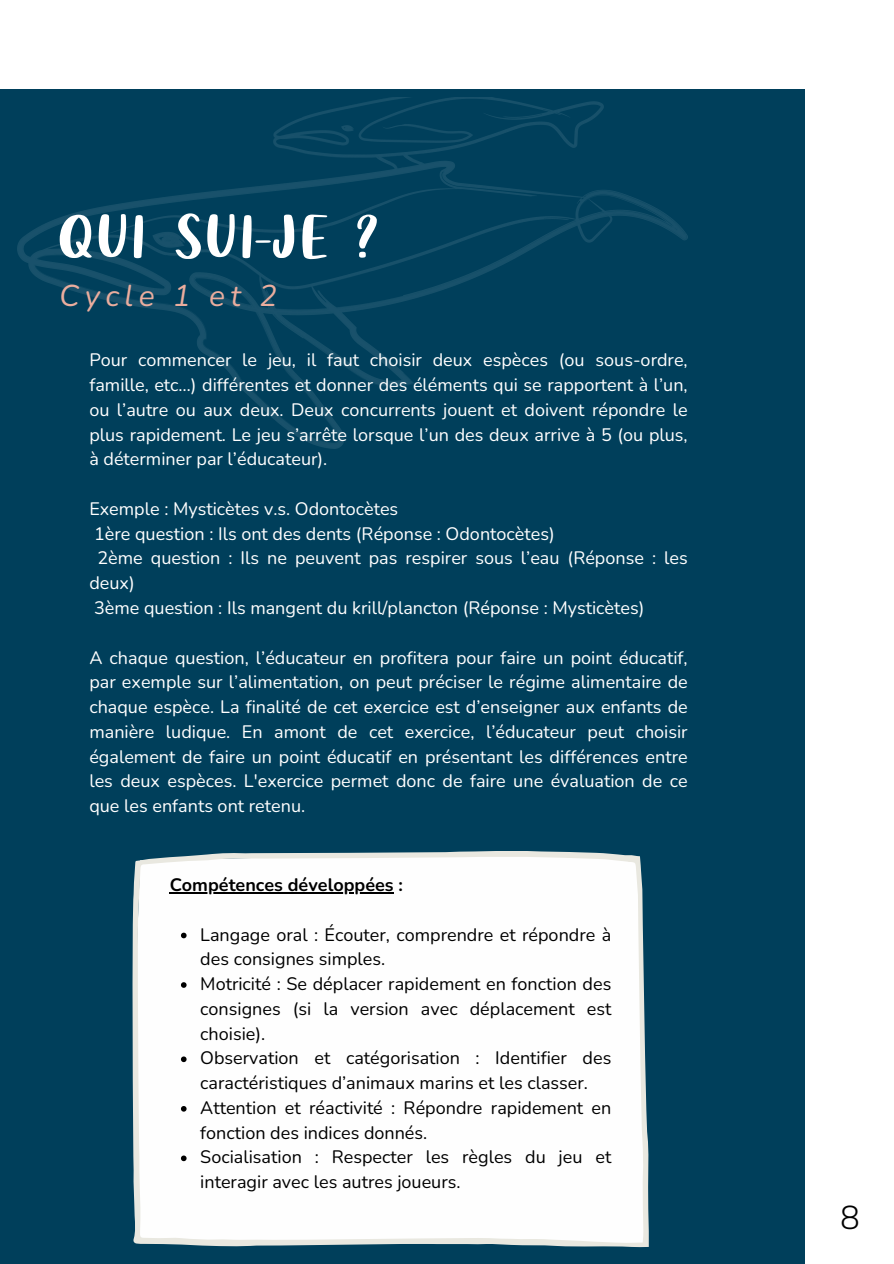
<style>
.page{position:relative;width:894px;height:1264px;background:#fff}
.page>*{position:absolute;margin:0;border:0;box-sizing:border-box;transform-origin:0 0}
.t1{font:60px "Twist Jelly Demo";letter-spacing:.055em;color:#fff}
.t2{font:300 33px "Nunito";color:#000}
.t3{font:italic 30px "Nunito";letter-spacing:.175em;color:#eaad9e}
.t4{font:18px/24.8px "Nunito";color:#fff;text-align:justify}
.t5{font:18px/24.8px "Nunito";color:#000}
.t6{font:700 18px "Nunito";color:#000}
</style>
<div class="page">
<div style="left:0;top:0;width:893px;height:1263px;background:linear-gradient(to right,#fff,#fdfefe)"></div>
<div style="left:0;top:89px;width:804px;height:1174px;background:#003f5b"></div>
<img style="left:18px;top:97px;width:669px;height:351px">
<svg style="left:826px;top:1198px;width:45px;height:45px"></svg>
<div style="left:132px;top:851px;width:516px;height:396px;background:#fefefe"></div>
<hr style="left:170px;top:892px;width:223px;height:1px;background:#000">
<svg style="left:181px;top:932px;width:5px;height:6px"></svg>
<svg style="left:181px;top:982px;width:5px;height:5px"></svg>
<svg style="left:181px;top:1056px;width:5px;height:6px"></svg>
<svg style="left:181px;top:1105px;width:5px;height:6px"></svg>
<svg style="left:181px;top:1155px;width:5px;height:6px"></svg>
<p class="t1" style="left:59px;top:205px;width:318px">QUI SUI-JE ?</p>
<p class="t3" style="left:59px;top:275px;width:219px">Cycle 1 et 2</p>
<p class="t4" style="left:89px;top:348px;width:599px">Pour commencer le jeu, il faut choisir deux espèces (ou sous-ordre, famille, etc…) différentes et donner des éléments qui se rapportent à l’un, ou l’autre ou aux deux. Deux concurrents jouent et doivent répondre le plus rapidement. Le jeu s’arrête lorsque l’un des deux arrive à 5 (ou plus, à déterminer par l’éducateur).</p>
<h1 class="t4" style="left:89px;top:496px;width:310px">Exemple : Mysticètes v.s. Odontocètes</h1>
<h2 class="t4" style="left:94px;top:521px;width:462px">1ère question : Ils ont des dents (Réponse : Odontocètes)</h2>
<p class="t4" style="left:89px;top:546px;width:599px;text-indent:8px">2ème question : Ils ne peuvent pas respirer sous l’eau (Réponse : les deux)</p>
<p class="t4" style="left:94px;top:595px;width:551px">3ème question : Ils mangent du krill/plancton (Réponse : Mysticètes)</p>
<p class="t4" style="left:89px;top:645px;width:599px">A chaque question, l’éducateur en profitera pour faire un point éducatif, par exemple sur l’alimentation, on peut préciser le régime alimentaire de chaque espèce. La finalité de cet exercice est d’enseigner aux enfants de manière ludique. En amont de cet exercice, l’éducateur peut choisir également de faire un point éducatif en présentant les différences entre les deux espèces. L'exercice permet donc de faire une évaluation de ce que les enfants ont retenu.</p>
<h3 class="t6" style="left:170px;top:872px;width:235px">Compétences développées :</h3>
<p class="t5" style="left:200px;top:922px;width:412px">Langage oral : Écouter, comprendre et répondre à des consignes simples.</p>
<p class="t5" style="left:200px;top:971px;width:412px;text-align:justify">Motricité : Se déplacer rapidement en fonction des consignes (si la version avec déplacement est choisie).</p>
<p class="t5" style="left:200px;top:1046px;width:412px">Observation et catégorisation : Identifier des caractéristiques d’animaux marins et les classer.</p>
<p class="t5" style="left:200px;top:1095px;width:412px">Attention et réactivité : Répondre rapidement en fonction des indices donnés.</p>
<p class="t5" style="left:200px;top:1145px;width:412px">Socialisation : Respecter les règles du jeu et interagir avec les autres joueurs.</p>
<p class="t2" style="left:839px;top:1196px;width:21px">8</p>
</div>
